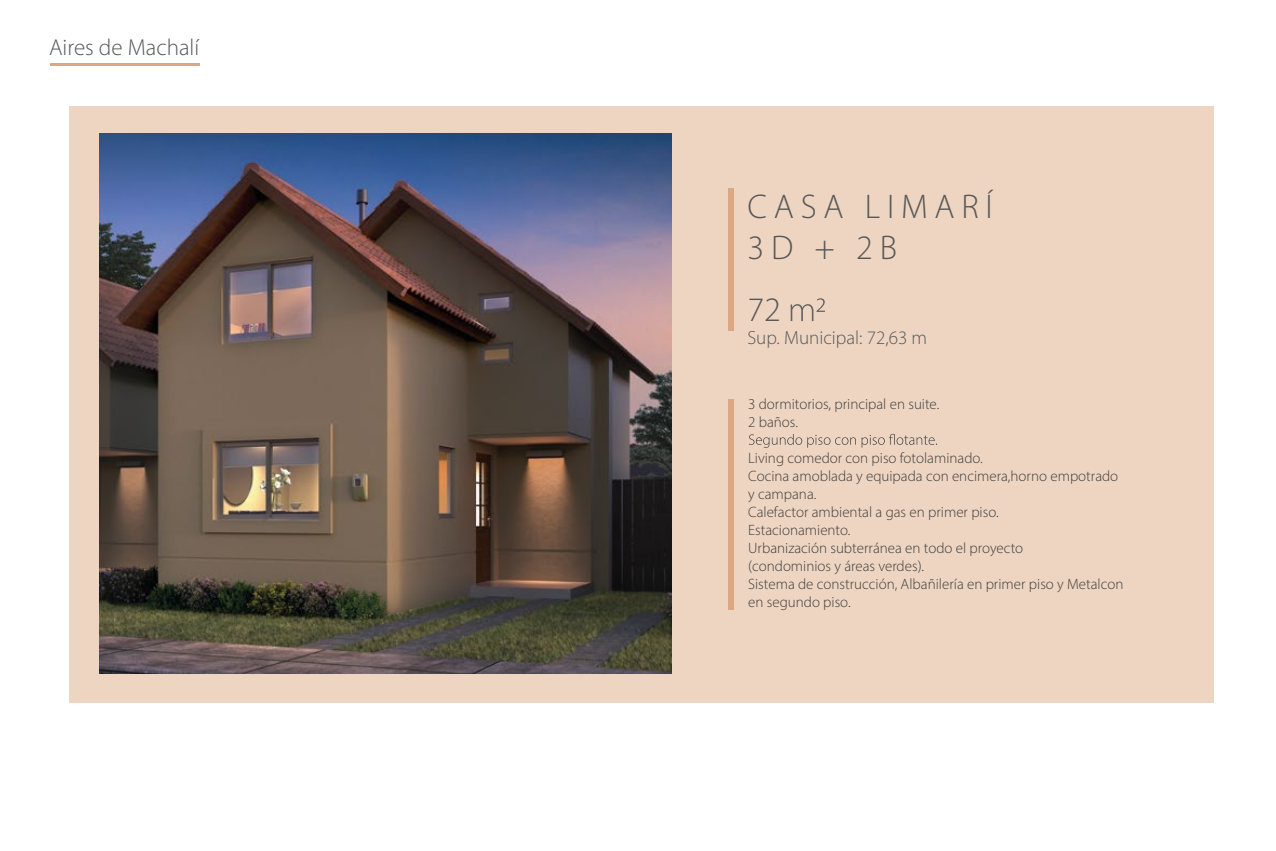
<style>
.page{position:relative;width:1276px;height:851px;background:#fff}
.page>*{position:absolute;margin:0;border:0;box-sizing:border-box;transform-origin:0 0}
.t1{font:300 34.35px/41.2px "Myriad Pro";letter-spacing:.2em;color:#585857}
.t2{font:300 23.1px "Myriad Pro";color:#575756}
.t3{font:300 19.05px "Myriad Pro";color:#585857}
.t4{font:300 15px/18px "Myriad Pro";color:#3d3d3c}
</style>
<div class="page">
<hr style="left:50px;top:63px;width:150px;height:2px;background:#dba883">
<div style="left:69px;top:106px;width:1144px;height:596px;background:#eed5c2"></div>
<img style="left:99px;top:133px;width:572px;height:540px">
<div style="left:728px;top:188px;width:5px;height:142px;background:#dba883"></div>
<div style="left:728px;top:399px;width:5px;height:211px;background:#dba883"></div>
<svg style="left:749px;top:434px;width:188px;height:14px"></svg>
<svg style="left:790px;top:298px;width:35px;height:23px"></svg>
<h2 class="t2" style="left:49px;top:34px;width:152px">Aires de Machalí</h2>
<h1 class="t1" style="left:747px;top:186px;width:247px">CASA LIMARÍ<br>3D + 2B</h1>
<h1 class="t1" style="left:747px;top:288px;width:35px">72</h1>
<p class="t3" style="left:747px;top:326px;width:181px">Sup. Municipal: 72,63 m</p>
<p class="t4" style="left:748px;top:394px;width:193px">3 dormitorios, principal en suite.<br>2 baños.</p>
<p class="t4" style="left:748px;top:448px;width:377px">Living comedor con piso fotolaminado.<br>Cocina amoblada y equipada con encimera,horno empotrado y campana.<br>Calefactor ambiental a gas en primer piso.<br>Estacionamiento.<br>Urbanización subterránea en todo el proyecto<br>(condominios y áreas verdes).<br>Sistema de construcción, Albañilería en primer piso y Metalcon en segundo piso.</p>
</div>
